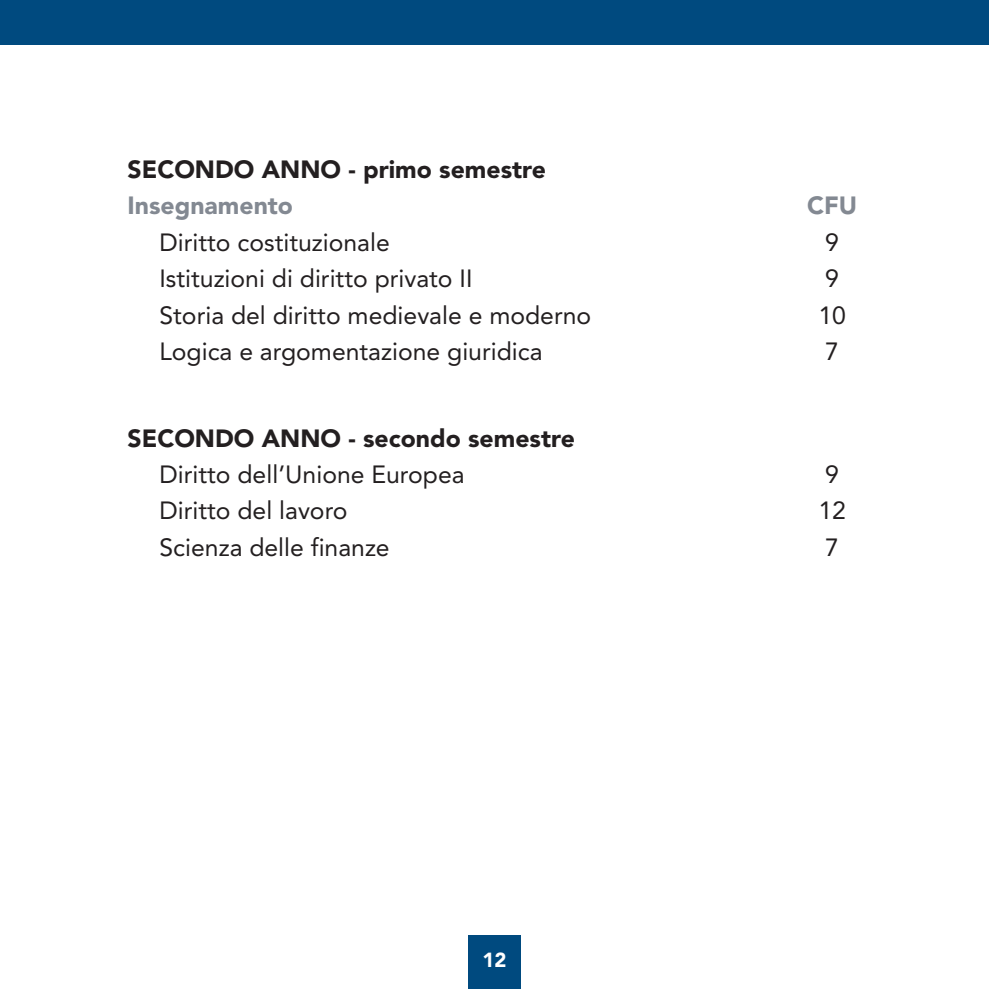
<style>
.page{position:relative;width:989px;height:989px;background:#fff}
.page>*{position:absolute;margin:0;border:0;box-sizing:border-box;transform-origin:0 0}
.t1{font:24.75px "Avenir";color:#231f20}
.t2{font:900 24.75px "Avenir";color:#231f20}
.t3{font:900 24.75px "Avenir";color:#838992}
.t4{font:900 20.25px "Avenir";color:#fff}
</style>
<div class="page">
<div style="left:468px;top:934px;width:53px;height:55px;background:#004a7f"></div>
<div style="left:0;top:0;width:989px;height:45px;background:#004a7f"></div>
<p class="t2" style="left:128px;top:148px;width:420px">SECONDO ANNO - primo semestre</p>
<p class="t3" style="left:128px;top:184px;width:167px">Insegnamento</p>
<p class="t3" style="left:807px;top:184px;width:51px">CFU</p>
<p class="t1" style="left:159px;top:222px;width:232px">Diritto costituzionale</p>
<p class="t1" style="left:825px;top:222px;width:15px">9</p>
<p class="t1" style="left:159px;top:259px;width:314px">Istituzioni di diritto privato II</p>
<p class="t1" style="left:825px;top:259px;width:15px">9</p>
<p class="t1" style="left:159px;top:295px;width:433px">Storia del diritto medievale e moderno</p>
<p class="t1" style="left:818px;top:295px;width:29px">10</p>
<p class="t1" style="left:159px;top:332px;width:384px">Logica e argomentazione giuridica</p>
<p class="t1" style="left:825px;top:332px;width:15px">7</p>
<p class="t2" style="left:128px;top:417px;width:449px">SECONDO ANNO - secondo semestre</p>
<p class="t1" style="left:159px;top:454px;width:307px">Diritto dell’Unione Europea</p>
<p class="t1" style="left:825px;top:454px;width:15px">9</p>
<p class="t1" style="left:159px;top:491px;width:190px">Diritto del lavoro</p>
<p class="t1" style="left:818px;top:491px;width:29px">12</p>
<p class="t1" style="left:159px;top:527px;width:232px">Scienza delle finanze</p>
<p class="t1" style="left:825px;top:527px;width:15px">7</p>
<p class="t4" style="left:482px;top:942px;width:25px">12</p>
</div>
